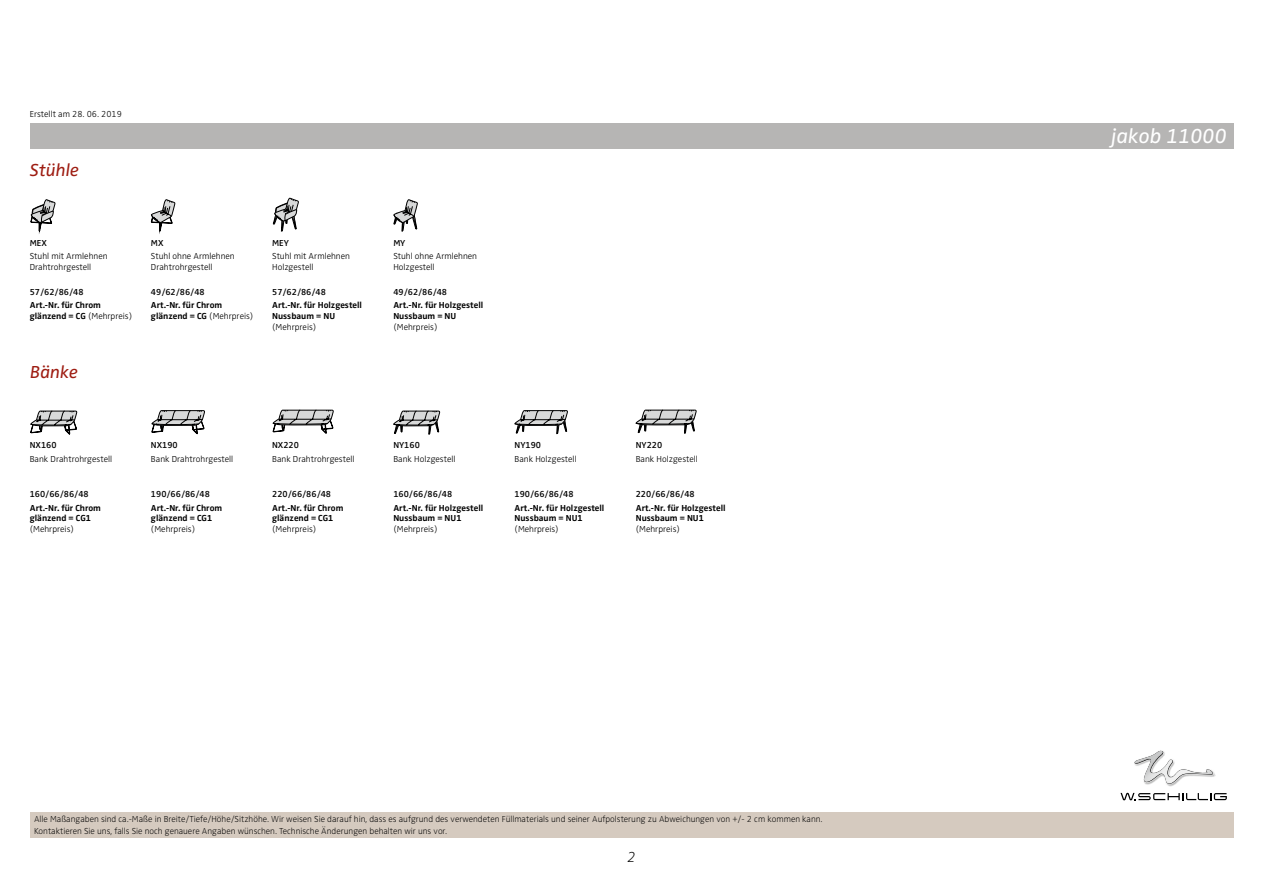
<style>
.page{position:relative;width:1263px;height:893px;background:#fff}
.page>*{position:absolute;margin:0;border:0;box-sizing:border-box;transform-origin:0 0}
.t1{font:italic 21px "Zwo Pro";color:#fff}
.t2{font:italic 18px "Zwo Pro";color:#9e1d12}
.t3{font:italic 300 expanded 15px "Zwo Pro";color:#000}
.t4{font:300 9px/10.8px "Zwo Pro";color:#000}
.t5{font:700 9px/10.8px "Zwo Pro";color:#000}
.t6{font:300 expanded 9px/12px "Zwo Pro";color:#000}
.t7{font:600 9px "Zwo Pro";color:#000}
.s1{font-weight:300}
</style>
<div class="page">
<div style="left:30px;top:123px;width:1203px;height:26px;background:#b6b5b4"></div>
<div style="left:30px;top:812px;width:1203px;height:26px;background:#d5cabf"></div>
<svg style="left:31px;top:199px;width:24px;height:32px"></svg>
<svg style="left:151px;top:199px;width:24px;height:32px"></svg>
<svg style="left:273px;top:197px;width:26px;height:35px"></svg>
<svg style="left:393px;top:199px;width:25px;height:33px"></svg>
<svg style="left:30px;top:411px;width:47px;height:23px"></svg>
<svg style="left:151px;top:410px;width:54px;height:24px"></svg>
<svg style="left:272px;top:410px;width:62px;height:24px"></svg>
<svg style="left:393px;top:411px;width:47px;height:23px"></svg>
<svg style="left:514px;top:410px;width:54px;height:24px"></svg>
<svg style="left:636px;top:410px;width:60px;height:24px"></svg>
<svg style="left:1146px;top:750px;width:69px;height:35px"></svg>
<img style="left:1134px;top:751px;width:79px;height:33px">
<svg style="left:1120px;top:793px;width:107px;height:7px"></svg>
<p class="t4" style="left:30px;top:109px;width:94px">Erstellt am 28. 06. 2019</p>
<h2 class="t2" style="left:30px;top:159px;width:51px">Stühle</h2>
<p class="t7" style="left:30px;top:237px;width:19px">MEX</p>
<p class="t4" style="left:30px;top:251px;width:79px">Stuhl mit Armlehnen<br>Drahtrohrgestell</p>
<p class="t5" style="left:30px;top:300px;width:104px">Art.-Nr. für Chrom glänzend = CG <span class="s1">(Mehrpreis)</span></p>
<p class="t7" style="left:30px;top:286px;width:55px">57/62/86/48</p>
<p class="t7" style="left:151px;top:237px;width:14px">MX</p>
<p class="t4" style="left:151px;top:251px;width:85px">Stuhl ohne Armlehnen<br>Drahtrohrgestell</p>
<p class="t5" style="left:151px;top:300px;width:104px">Art.-Nr. für Chrom glänzend = CG <span class="s1">(Mehrpreis)</span></p>
<p class="t7" style="left:151px;top:286px;width:55px">49/62/86/48</p>
<p class="t7" style="left:272px;top:237px;width:18px">MEY</p>
<p class="t4" style="left:272px;top:251px;width:79px">Stuhl mit Armlehnen<br>Holzgestell</p>
<p class="t5" style="left:272px;top:300px;width:91px">Art.-Nr. für Holzgestell<br>Nussbaum = NU</p>
<p class="t4" style="left:272px;top:322px;width:46px">(Mehrpreis)</p>
<p class="t7" style="left:272px;top:286px;width:55px">57/62/86/48</p>
<p class="t7" style="left:393px;top:237px;width:14px">MY</p>
<p class="t4" style="left:393px;top:251px;width:85px">Stuhl ohne Armlehnen<br>Holzgestell</p>
<p class="t5" style="left:393px;top:300px;width:91px">Art.-Nr. für Holzgestell<br>Nussbaum = NU</p>
<p class="t4" style="left:393px;top:322px;width:46px">(Mehrpreis)</p>
<p class="t7" style="left:393px;top:286px;width:55px">49/62/86/48</p>
<h2 class="t2" style="left:30px;top:362px;width:49px">Bänke</h2>
<p class="t7" style="left:30px;top:440px;width:28px">NX160</p>
<p class="t4" style="left:30px;top:454px;width:84px">Bank Drahtrohrgestell</p>
<p class="t7" style="left:151px;top:440px;width:28px">NX190</p>
<p class="t4" style="left:151px;top:454px;width:84px">Bank Drahtrohrgestell</p>
<p class="t7" style="left:272px;top:440px;width:28px">NX220</p>
<p class="t4" style="left:272px;top:454px;width:84px">Bank Drahtrohrgestell</p>
<p class="t7" style="left:393px;top:440px;width:28px">NY160</p>
<p class="t4" style="left:393px;top:454px;width:64px">Bank Holzgestell</p>
<p class="t7" style="left:514px;top:440px;width:28px">NY190</p>
<p class="t4" style="left:514px;top:454px;width:64px">Bank Holzgestell</p>
<p class="t7" style="left:636px;top:440px;width:28px">NY220</p>
<p class="t4" style="left:636px;top:454px;width:64px">Bank Holzgestell</p>
<p class="t7" style="left:30px;top:489px;width:60px">160/66/86/48</p>
<p class="t7" style="left:151px;top:489px;width:60px">190/66/86/48</p>
<p class="t7" style="left:272px;top:489px;width:60px">220/66/86/48</p>
<p class="t7" style="left:393px;top:489px;width:60px">160/66/86/48</p>
<p class="t7" style="left:514px;top:489px;width:60px">190/66/86/48</p>
<p class="t7" style="left:636px;top:489px;width:60px">220/66/86/48</p>
<p class="t5" style="left:30px;top:502px;width:73px">Art.-Nr. für Chrom glänzend = CG1</p>
<p class="t4" style="left:30px;top:524px;width:46px">(Mehrpreis)</p>
<p class="t5" style="left:151px;top:502px;width:73px">Art.-Nr. für Chrom glänzend = CG1</p>
<p class="t4" style="left:151px;top:524px;width:46px">(Mehrpreis)</p>
<p class="t5" style="left:272px;top:502px;width:73px">Art.-Nr. für Chrom glänzend = CG1</p>
<p class="t4" style="left:272px;top:524px;width:46px">(Mehrpreis)</p>
<p class="t5" style="left:393px;top:502px;width:91px">Art.-Nr. für Holzgestell<br>Nussbaum = NU1</p>
<p class="t4" style="left:393px;top:524px;width:46px">(Mehrpreis)</p>
<p class="t5" style="left:514px;top:502px;width:91px">Art.-Nr. für Holzgestell<br>Nussbaum = NU1</p>
<p class="t4" style="left:514px;top:524px;width:46px">(Mehrpreis)</p>
<p class="t5" style="left:636px;top:502px;width:91px">Art.-Nr. für Holzgestell<br>Nussbaum = NU1</p>
<p class="t4" style="left:636px;top:524px;width:46px">(Mehrpreis)</p>
<p class="t6" style="left:34px;top:814px;width:790px">Alle Maßangaben sind ca.-Maße in Breite/Tiefe/Höhe/Sitzhöhe. Wir weisen Sie darauf hin, dass es aufgrund des verwendeten Füllmaterials und seiner Aufpolsterung zu Abweichungen von +/- 2 cm kommen kann.<br>Kontaktieren Sie uns, falls Sie noch genauere Angaben wünschen. Technische Änderungen behalten wir uns vor.</p>
<h3 class="t3" style="left:627px;top:848px;width:10px">2</h3>
<h1 class="t1" style="left:1111px;top:124px;width:117px">jakob 11000</h1>
</div>
